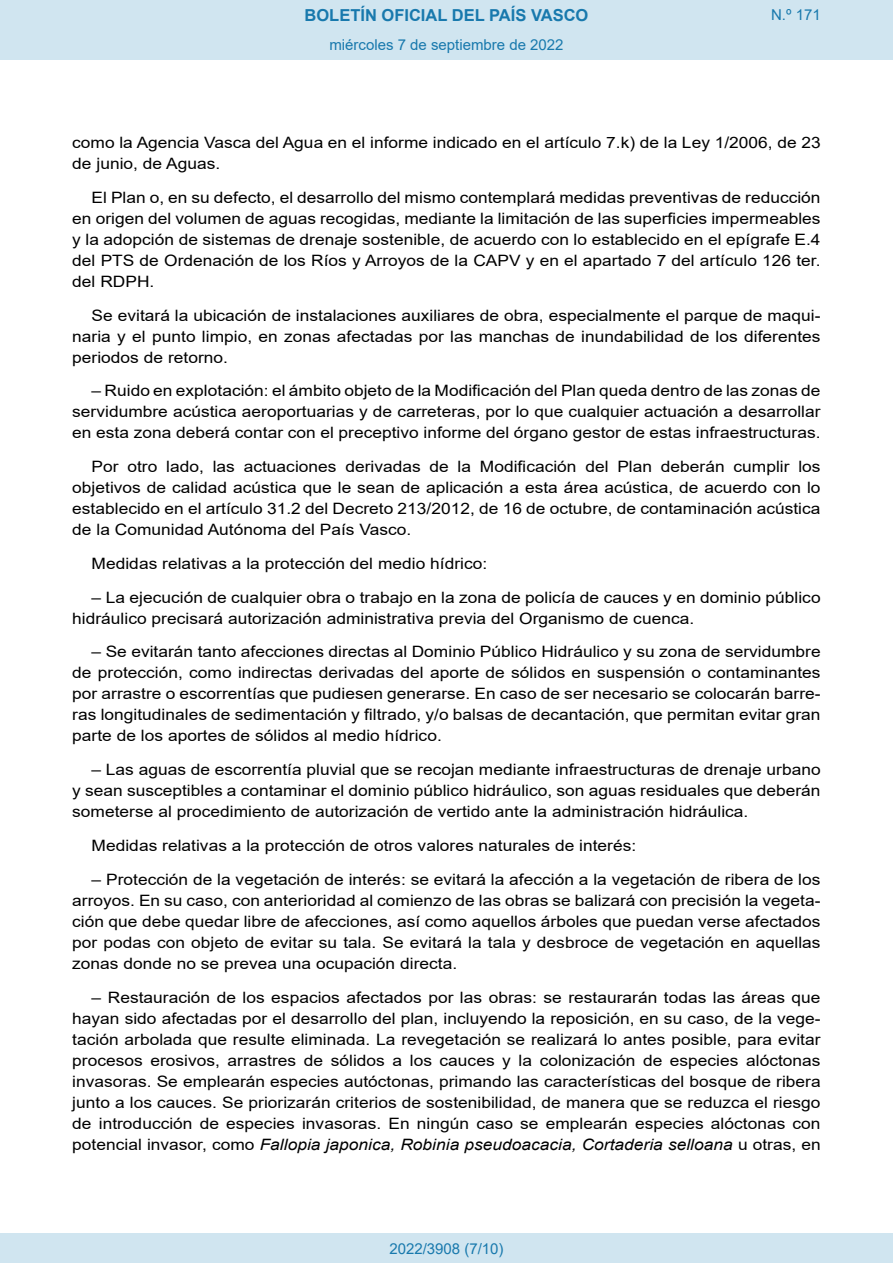
<style>
.page{position:relative;width:893px;height:1263px;background:#fff}
.page>*{position:absolute;margin:0;border:0;box-sizing:border-box;transform-origin:0 0}
.t1{font:700 16.5px "Arial";color:#1879ad}
.BOPVDetalle{font:15.6px/21px "Arial";color:#000;text-align:justify;scale:1.11 1}
.Paginacion_Centro{font:15px "Arial";color:#1879ad}
.s1{font-style:italic}
</style>
<div class="page">
<div style="left:0;top:0;width:893px;height:60px;background:#d0e5f0"></div>
<div style="left:0;top:1233px;width:893px;height:30px;background:#d0e5f0"></div>
<p class="t1" style="left:305px;top:3px;width:285px">BOLETÍN OFICIAL DEL PAÍS VASCO</p>
<p class="Paginacion_Centro" style="left:329px;top:35px;width:236px">miércoles 7 de septiembre de 2022</p>
<p class="Paginacion_Centro" style="left:771px;top:5px;width:51px">N.º 171</p>
<p class="BOPVDetalle" style="left:72px;top:132px;width:676px">como la Agencia Vasca del Agua en el informe indicado en el artículo 7.k) de la Ley 1/2006, de 23 de junio, de Aguas.</p>
<p class="BOPVDetalle" style="left:72px;top:187px;width:676px;text-indent:19px">El Plan o, en su defecto, el desarrollo del mismo contemplará medidas preventivas de reducción en origen del volumen de aguas recogidas, mediante la limitación de las superficies impermeables y la adopción de sistemas de drenaje sostenible, de acuerdo con lo establecido en el epígrafe E.4 del PTS de Ordenación de los Ríos y Arroyos de la CAPV y en el apartado 7 del artículo 126 ter. del RDPH.</p>
<p class="BOPVDetalle" style="left:72px;top:305px;width:676px;text-indent:19px">Se evitará la ubicación de instalaciones auxiliares de obra, especialmente el parque de maqui&shy;naria y el punto limpio, en zonas afectadas por las manchas de inundabilidad de los diferentes periodos de retorno.</p>
<p class="BOPVDetalle" style="left:72px;top:380px;width:676px;text-indent:19px">– Ruido en explotación: el ámbito objeto de la Modificación del Plan queda dentro de las zonas de servidumbre acústica aeroportuarias y de carreteras, por lo que cualquier actuación a desarrollar en esta zona deberá contar con el preceptivo informe del órgano gestor de estas infraestructuras.</p>
<p class="BOPVDetalle" style="left:72px;top:456px;width:676px;text-indent:19px">Por otro lado, las actuaciones derivadas de la Modificación del Plan deberán cumplir los objetivos de calidad acústica que le sean de aplicación a esta área acústica, de acuerdo con lo establecido en el artículo 31.2 del Decreto 213/2012, de 16 de octubre, de contaminación acústica de la Comunidad Autónoma del País Vasco.</p>
<p class="BOPVDetalle" style="left:92px;top:553px;width:358px">Medidas relativas a la protección del medio hídrico:</p>
<p class="BOPVDetalle" style="left:72px;top:587px;width:676px;text-indent:19px">– La ejecución de cualquier obra o trabajo en la zona de policía de cauces y en dominio público hidráulico precisará autorización administrativa previa del Organismo de cuenca.</p>
<p class="BOPVDetalle" style="left:72px;top:641px;width:676px;text-indent:19px">– Se evitarán tanto afecciones directas al Dominio Público Hidráulico y su zona de servidumbre de protección, como indirectas derivadas del aporte de sólidos en suspensión o contaminantes por arrastre o escorrentías que pudiesen generarse. En caso de ser necesario se colocarán barre&shy;ras longitudinales de sedimentación y filtrado, y/o balsas de decantación, que permitan evitar gran parte de los aportes de sólidos al medio hídrico.</p>
<p class="BOPVDetalle" style="left:72px;top:759px;width:676px;text-indent:19px">– Las aguas de escorrentía pluvial que se recojan mediante infraestructuras de drenaje urbano y sean susceptibles a contaminar el dominio público hidráulico, son aguas residuales que deberán someterse al procedimiento de autorización de vertido ante la administración hidráulica.</p>
<p class="BOPVDetalle" style="left:92px;top:835px;width:492px">Medidas relativas a la protección de otros valores naturales de interés:</p>
<p class="BOPVDetalle" style="left:72px;top:869px;width:676px;text-indent:19px">– Protección de la vegetación de interés: se evitará la afección a la vegetación de ribera de los arroyos. En su caso, con anterioridad al comienzo de las obras se balizará con precisión la vegeta&shy;ción que debe quedar libre de afecciones, así como aquellos árboles que puedan verse afectados por podas con objeto de evitar su tala. Se evitará la tala y desbroce de vegetación en aquellas zonas donde no se prevea una ocupación directa.</p>
<p class="BOPVDetalle" style="left:72px;top:986px;width:676px;text-indent:19px">– Restauración de los espacios afectados por las obras: se restaurarán todas las áreas que hayan sido afectadas por el desarrollo del plan, incluyendo la reposición, en su caso, de la vege&shy;tación arbolada que resulte eliminada. La revegetación se realizará lo antes posible, para evitar procesos erosivos, arrastres de sólidos a los cauces y la colonización de especies alóctonas invasoras. Se emplearán especies autóctonas, primando las características del bosque de ribera junto a los cauces. Se priorizarán criterios de sostenibilidad, de manera que se reduzca el riesgo de introducción de especies invasoras. En ningún caso se emplearán especies alóctonas con potencial invasor, como <span class="s1">Fallopia japonica, Robinia pseudoacacia, Cortaderia selloana</span> u otras, en</p>
<p class="Paginacion_Centro" style="left:389px;top:1238px;width:116px">2022/3908 (7/10)</p>
</div>
